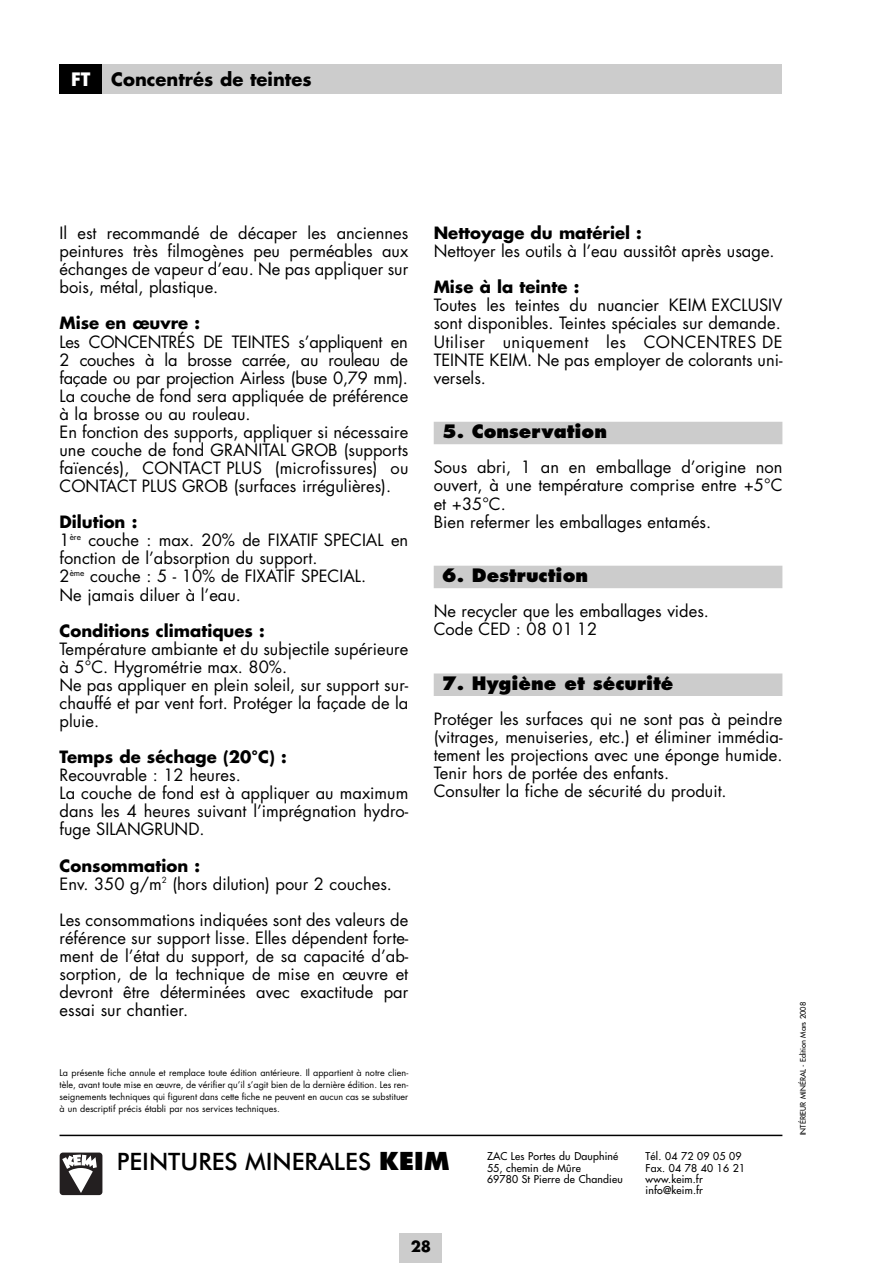
<style>
.page{position:relative;width:893px;height:1263px;background:#fff}
.page>*{position:absolute;margin:0;border:0;box-sizing:border-box;transform-origin:0 0}
.t1{font:500 24px "Futura BT";color:#000}
.t2{font:800 18px "Futura";color:#000}
.t3{font:700 18px "Futura";color:#000}
.t4{font:700 18px "Futura";color:#fff}
.t5{font:16.5px/18px "Futura";color:#000}
.t6{font:700 16.5px "Futura";color:#000}
.t7{font:700 15px "Futura";color:#000}
.t8{font:10.5px/11.4px "Futura";letter-spacing:.015em;color:#000}
.t9{font:9px/11.9px "Futura";color:#000;text-align:justify}
.t10{font:7.5px "Futura";color:#000}
.s1{font-weight:700}
.s2{font-family:"Futura";font-weight:800}
</style>
<div class="page">
<div style="left:60px;top:64px;width:722px;height:30px;background:#ccc"></div>
<div style="left:434px;top:422px;width:348px;height:22px;background:#ccc"></div>
<div style="left:434px;top:566px;width:348px;height:22px;background:#ccc"></div>
<div style="left:434px;top:673px;width:348px;height:23px;background:#ccc"></div>
<div style="left:400px;top:1233px;width:42px;height:30px;background:#ccc"></div>
<div style="left:60px;top:64px;width:42px;height:30px;background:#000"></div>
<hr style="left:60px;top:1135px;width:722px;height:1px;background:#000">
<svg style="left:59px;top:1152px;width:44px;height:44px"></svg>
<div style="left:60px;top:1152px;width:42px;height:43px;background:#231f20;border-radius:3px"></div>
<svg style="left:62px;top:1154px;width:35px;height:39px"></svg>
<p class="t4" style="left:71px;top:71px;width:21px">FT</p>
<p class="t3" style="left:111px;top:71px;width:202px">Concentrés de teintes</p>
<p class="t5" style="left:60px;top:225px;width:350px;text-align:justify">Il est recommandé de décaper les anciennes peintures très filmogènes peu perméables aux échanges de vapeur d’eau. Ne pas appliquer sur bois, métal, plastique.</p>
<p class="t6" style="left:60px;top:316px;width:142px">Mise en œuvre :</p>
<p class="t5" style="left:60px;top:334px;width:350px">Les CONCENTRÉS DE TEINTES s’appliquent en 2 couches à la brosse carrée, au rouleau de façade ou par projection Airless (buse 0,79 mm).<br>La couche de fond sera appliquée de préférence à la brosse ou au rouleau.<br>En fonction des supports, appliquer si nécessaire une couche de fond GRANITAL GROB (supports faïencés), CONTACT PLUS (microfissures) ou CONTACT PLUS GROB (surfaces irrégulières).</p>
<p class="t5" style="left:60px;top:515px;width:350px"><span class="s1">Dilution :<br></span>1<sup>ère</sup> couche : max. 20% de FIXATIF SPECIAL en fonction de l’absorption du support.<br>2<sup>ème</sup> couche : 5 - 10% de FIXATIF SPECIAL.<br>Ne jamais diluer à l’eau.</p>
<p class="t6" style="left:60px;top:623px;width:207px">Conditions climatiques :</p>
<p class="t5" style="left:60px;top:641px;width:350px">Température ambiante et du subjectile supérieure à 5°C. Hygrométrie max. 80%.<br>Ne pas appliquer en plein soleil, sur support sur&shy;chauffé et par vent fort. Protéger la façade de la pluie.</p>
<p class="t6" style="left:60px;top:749px;width:229px">Temps de séchage (20°C) :</p>
<p class="t5" style="left:60px;top:768px;width:350px">Recouvrable : 12 heures.<br>La couche de fond est à appliquer au maximum dans les 4 heures suivant l’imprégnation hydro&shy;fuge SILANGRUND.</p>
<p class="t5" style="left:60px;top:858px;width:334px"><span class="s1">Consommation :<br></span>Env. 350 g/m<sup>2</sup> (hors dilution) pour 2 couches.</p>
<p class="t5" style="left:60px;top:912px;width:350px;text-align:justify">Les consommations indiquées sont des valeurs de référence sur support lisse. Elles dépendent forte&shy;ment de l’état du support, de sa capacité d’ab&shy;sorption, de la technique de mise en œuvre et devront être déterminées avec exactitude par essai sur chantier.</p>
<p class="t9" style="left:60px;top:1068px;width:350px">La présente fiche annule et remplace toute édition antérieure. Il appartient à notre clien&shy;tèle, avant toute mise en œuvre, de vérifier qu’il s’agit bien de la dernière édition. Les ren&shy;seignements techniques qui figurent dans cette fiche ne peuvent en aucun cas se substituer à un descriptif précis établi par nos services techniques.</p>
<p class="t6" style="left:434px;top:225px;width:210px">Nettoyage du matériel :</p>
<p class="t5" style="left:434px;top:243px;width:342px">Nettoyer les outils à l’eau aussitôt après usage.</p>
<p class="t6" style="left:434px;top:280px;width:147px">Mise à la teinte :</p>
<p class="t5" style="left:434px;top:298px;width:350px;text-align:justify">Toutes les teintes du nuancier KEIM EXCLUSIV sont disponibles. Teintes spéciales sur demande.<br>Utiliser uniquement les CONCENTRES DE TEINTE KEIM. Ne pas employer de colorants uni&shy;versels.</p>
<p class="t2" style="left:442px;top:423px;width:167px">5. Conservation</p>
<p class="t5" style="left:434px;top:460px;width:350px">Sous abri, 1 an en emballage d’origine non ouvert, à une température comprise entre +5°C et +35°C.<br>Bien refermer les emballages entamés.</p>
<p class="t2" style="left:442px;top:567px;width:148px">6. Destruction</p>
<p class="t5" style="left:434px;top:604px;width:277px">Ne recycler que les emballages vides.<br>Code CED : 08 01 12</p>
<p class="t2" style="left:442px;top:675px;width:233px">7. Hygiène et sécurité</p>
<p class="t5" style="left:434px;top:711px;width:350px">Protéger les surfaces qui ne sont pas à peindre (vitrages, menuiseries, etc.) et éliminer immédia&shy;tement les projections avec une éponge humide.<br>Tenir hors de portée des enfants.<br>Consulter la fiche de sécurité du produit.</p>
<h1 class="t1" style="left:117px;top:1151px;width:334px">PEINTURES MINERALES <span class="s2">KEIM</span></h1>
<p class="t8" style="left:487px;top:1151px;width:137px">ZAC Les Portes du Dauphiné<br>55, chemin de Mûre<br>69780 St Pierre de Chandieu</p>
<p class="t8" style="left:646px;top:1151px;width:101px">Tél. 04 72 09 05 09<br>Fax. 04 78 40 16 21 www.keim.fr info@keim.fr</p>
<p class="t10" style="left:799px;top:1135px;width:135px;rotate:-90deg">INTÉRIEUR MINÉRAL - Edition Mars 2008</p>
<p class="t7" style="left:411px;top:1239px;width:22px">28</p>
</div>
